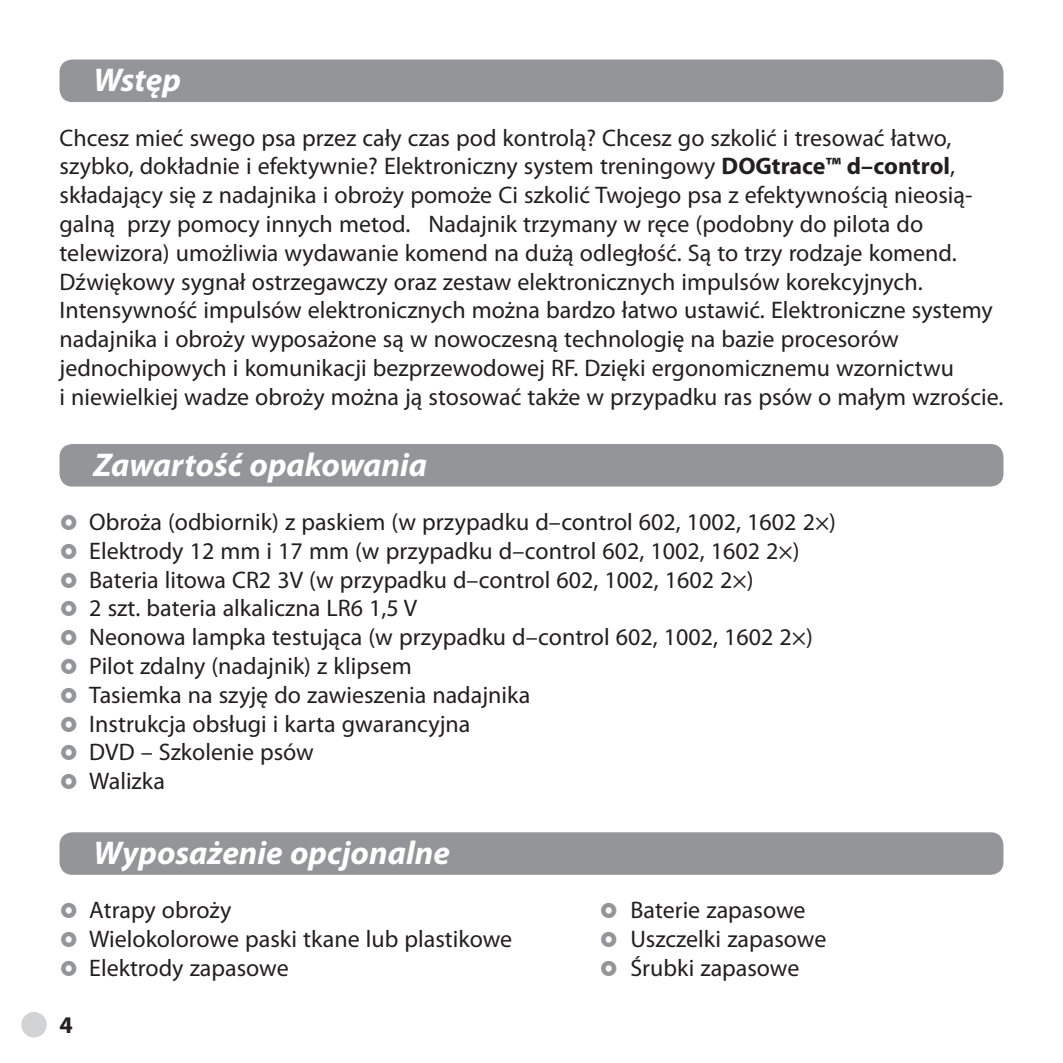
<style>
.page{position:relative;width:1063px;height:1063px;background:#fff}
.page>*{position:absolute;margin:0;border:0;box-sizing:border-box;transform-origin:0 0}
.t1{font:italic 700 33px "Myriad Pro";color:#fff}
.t2{font:24px/28.8px "Myriad Pro";color:#231f20}
.t3{font:700 24px "Myriad Pro";color:#231f20}
.s1{font-weight:700}
</style>
<div class="page">
<div style="left:60px;top:60px;width:943px;height:42px;background:#939598;border-radius:13px"></div>
<div style="left:60px;top:444px;width:943px;height:43px;background:#939598;border-radius:13px"></div>
<div style="left:60px;top:832px;width:943px;height:43px;background:#939598;border-radius:13px"></div>
<div style="left:21px;top:1012px;width:26px;height:25px;background:#d1d3d4;border-radius:50%"></div>
<h1 class="t1" style="left:94px;top:68px;width:89px">Wstęp</h1>
<p class="t2" style="left:60px;top:126px;width:946px">Chcesz mieć swego psa przez cały czas pod kontrolą? Chcesz go szkolić i tresować łatwo, szybko, dokładnie i efektywnie? Elektroniczny system treningowy <span class="s1">DOGtrace™ d–control</span>, składający się z nadajnika i obroży pomoże Ci szkolić Twojego psa z efektywnością nieosią&shy;galną przy pomocy innych metod. Nadajnik trzymany w ręce (podobny do pilota do telewizora) umożliwia wydawanie komend na dużą odległość. Są to trzy rodzaje komend.<br>Dźwiękowy sygnał ostrzegawczy oraz zestaw elektronicznych impulsów korekcyjnych.<br>Intensywność impulsów elektronicznych można bardzo łatwo ustawić. Elektroniczne systemy nadajnika i obroży wyposażone są w nowoczesną technologię na bazie procesorów jednochipowych i komunikacji bezprzewodowej RF. Dzięki ergonomicznemu wzornictwu<br>i niewielkiej wadze obroży można ją stosować także w przypadku ras psów o małym wzroście.</p>
<h1 class="t1" style="left:94px;top:452px;width:335px">Zawartość opakowania</h1>
<p class="t2" style="left:89px;top:510px;width:748px">Obroża (odbiornik) z paskiem (w przypadku d–control 602, 1002, 1602 2×)<br>Elektrody 12 mm i 17 mm (w przypadku d–control 602, 1002, 1602 2×)<br>Bateria litowa CR2 3V (w przypadku d–control 602, 1002, 1602 2×)<br>2 szt. bateria alkaliczna LR6 1,5 V<br>Neonowa lampka testująca (w przypadku d–control 602, 1002, 1602 2×)<br>Pilot zdalny (nadajnik) z klipsem<br>Tasiemka na szyję do zawieszenia nadajnika<br>Instrukcja obsługi i karta gwarancyjna<br>DVD – Szkolenie psów<br>Walizka</p>
<h1 class="t1" style="left:94px;top:840px;width:358px">Wyposażenie opcjonalne</h1>
<p class="t3" style="left:60px;top:1016px;width:15px">4</p>
<p class="t2" style="left:89px;top:898px;width:144px">Atrapy obroży</p>
<p class="t2" style="left:630px;top:898px;width:177px">Baterie zapasowe</p>
<p class="t2" style="left:89px;top:927px;width:424px">Wielokolorowe paski tkane lub plastikowe</p>
<p class="t2" style="left:630px;top:927px;width:197px">Uszczelki zapasowe</p>
<p class="t2" style="left:89px;top:956px;width:201px">Elektrody zapasowe</p>
<p class="t2" style="left:630px;top:956px;width:170px">Śrubki zapasowe</p>
</div>
